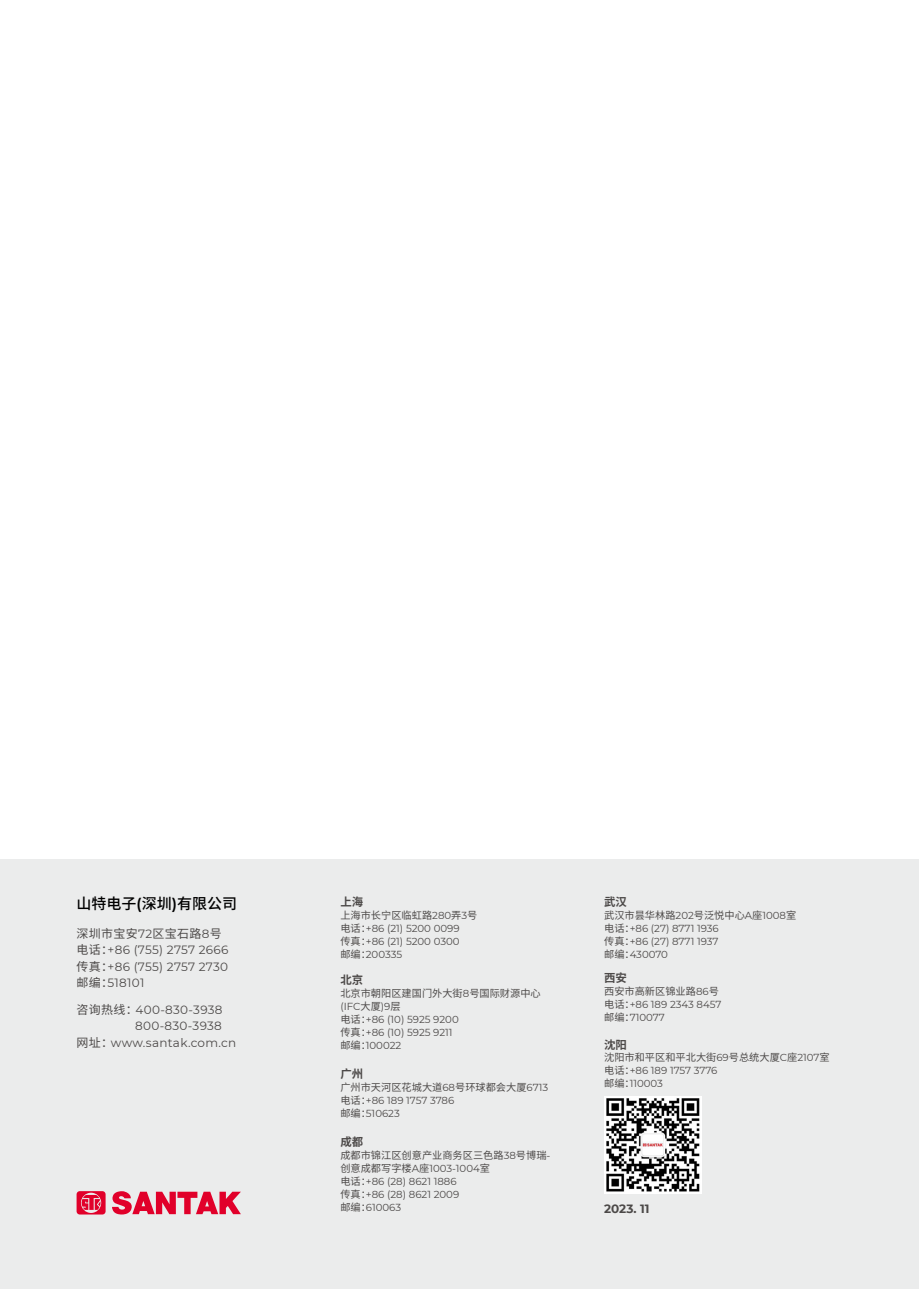
<style>
.page{position:relative;width:919px;height:1289px;background:#fff}
.page>*{position:absolute;margin:0;border:0;box-sizing:border-box;transform-origin:0 0}
.t1{font:500 15px "Noto Sans CJ Ksc";color:#000}
.t2{font:12px/16.5px "Montserrat";letter-spacing:.025em;color:#4c4948;text-align:justify}
.t3{font:12px "Noto Sans CJ Ksc";letter-spacing:.025em;color:#4c4948}
.t4{font:700 12px "Montserrat";color:#4c4948}
.t5{font:700 11.4px "Noto Sans CJ Ksc";color:#4c4948}
.t6{font:10.2px/12.9px "Montserrat";color:#4c4948}
.t7{font:10.2px "Noto Sans CJ Ksc";color:#4c4948}
.s1{font-family:"Montserrat";font-weight:600}
.s2{font-family:"Montserrat"}
.s3{font-family:"Noto Sans CJ Ksc"}
</style>
<div class="page">
<div style="left:0;top:859px;width:918px;height:429px;background:#ebecec"></div>
<svg style="left:112px;top:1191px;width:129px;height:23px"></svg>
<svg style="left:77px;top:1191px;width:29px;height:23px"></svg>
<img style="left:604px;top:1096px;width:97px;height:97px">
<h1 class="t1" style="left:77px;top:895px;width:162px">山特电子<span class="s1">(</span>深圳<span class="s1">)</span>有限公司</h1>
<p class="t3" style="left:77px;top:926px;width:147px">深圳市宝安<span class="s2">72</span>区宝石路<span class="s2">8</span>号</p>
<p class="t2" style="left:77px;top:941px;width:153px"><span class="s3">电话：</span>+86 (755) 2757 2666<span class="s3">传真：</span>+86 (755) 2757 2730<span class="s3">邮编：</span>518101</p>
<p class="t2" style="left:77px;top:1000px;width:147px"><span class="s3">咨询热线：</span>400-830-3938</p>
<p class="t2" style="left:135px;top:1017px;width:88px">800-830-3938</p>
<p class="t2" style="left:77px;top:1033px;width:161px"><span class="s3">网址：</span>www.santak.com.cn</p>
<p class="t5" style="left:340px;top:895px;width:24px">上海</p>
<p class="t7" style="left:340px;top:909px;width:139px">上海市长宁区临虹路<span class="s2">280</span>弄<span class="s2">3</span>号</p>
<p class="t6" style="left:340px;top:921px;width:121px;text-align:justify"><span class="s3">电话：</span>+86 (21) 5200 0099<span class="s3">传真：</span>+86 (21) 5200 0300<span class="s3">邮编：</span>200335</p>
<p class="t5" style="left:340px;top:973px;width:24px">北京</p>
<p class="t7" style="left:340px;top:987px;width:202px">北京市朝阳区建国门外大街<span class="s2">8</span>号国际财源中心</p>
<p class="t6" style="left:340px;top:999px;width:120px">(IFC<span class="s3">大厦</span>)9<span class="s3">层<br>电话：</span>+86 (10) 5925 9200<span class="s3">传真：</span>+86 (10) 5925 9211<span class="s3">邮编：</span>100022</p>
<p class="t5" style="left:340px;top:1067px;width:24px">广州</p>
<p class="t7" style="left:340px;top:1081px;width:209px">广州市天河区花城大道<span class="s2">68</span>号环球都会大厦<span class="s2">6713</span></p>
<p class="t6" style="left:340px;top:1093px;width:115px"><span class="s3">电话：</span>+86 189 1757 3786<span class="s3">邮编：</span>510623</p>
<p class="t5" style="left:340px;top:1135px;width:24px">成都</p>
<p class="t7" style="left:340px;top:1149px;width:211px">成都市锦江区创意产业商务区三色路<span class="s2">38</span>号博瑞<span class="s2">-</span></p>
<p class="t6" style="left:340px;top:1161px;width:151px"><span class="s3">创意成都写字楼</span>A<span class="s3">座</span>1003-1004<span class="s3">室电话：</span>+86 (28) 8621 1886<br><span class="s3">传真：</span>+86 (28) 8621 2009<br><span class="s3">邮编：</span>610063</p>
<p class="t5" style="left:604px;top:895px;width:24px">武汉</p>
<p class="t7" style="left:604px;top:909px;width:194px">武汉市昙华林路<span class="s2">202</span>号泛悦中心<span class="s2">A</span>座<span class="s2">1008</span>室</p>
<p class="t6" style="left:604px;top:921px;width:116px;text-align:justify"><span class="s3">电话：</span>+86 (27) 8771 1936<span class="s3">传真：</span>+86 (27) 8771 1937<span class="s3">邮编：</span>430070</p>
<p class="t5" style="left:604px;top:971px;width:24px">西安</p>
<p class="t7" style="left:604px;top:985px;width:116px">西安市高新区锦业路<span class="s2">86</span>号</p>
<p class="t6" style="left:604px;top:997px;width:119px"><span class="s3">电话：</span>+86 189 2343 8457<span class="s3">邮编：</span>710077</p>
<p class="t5" style="left:604px;top:1037px;width:24px">沈阳</p>
<p class="t7" style="left:604px;top:1051px;width:227px">沈阳市和平区和平北大街<span class="s2">69</span>号总统大厦<span class="s2">C</span>座<span class="s2">2107</span>室</p>
<p class="t6" style="left:604px;top:1063px;width:115px"><span class="s3">电话：</span>+86 189 1757 3776<span class="s3">邮编：</span>110003</p>
<p class="t4" style="left:604px;top:1200px;width:47px">2023. 11</p>
</div>
